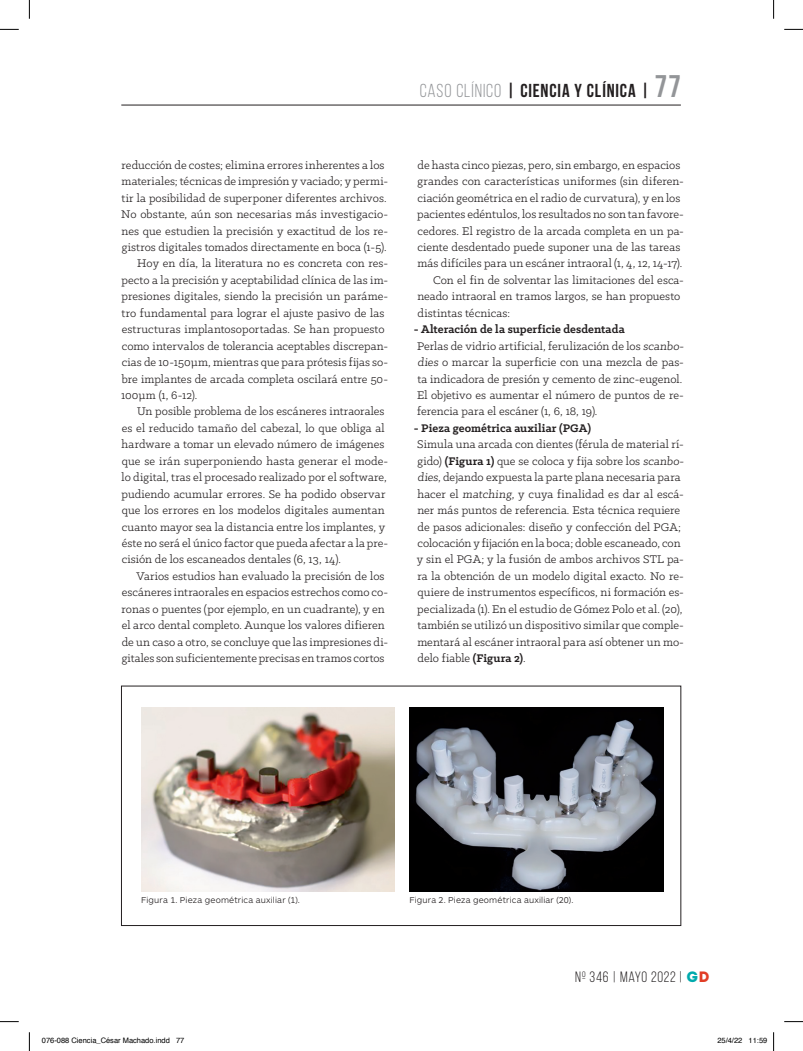
<style>
.page{position:relative;width:803px;height:1051px;background:#fff}
.page>*{position:absolute;margin:0;border:0;box-sizing:border-box;transform-origin:0 0}
.t1{font:700 18.75px "Bebas Neue";letter-spacing:.045em;color:#231f20}
.t2{font:15px "Bebas Neue";letter-spacing:.05em;color:#231f20}
.Texto_general{font:12.5px/16.5px "Klinic Slab";letter-spacing:.005em;color:#231f20}
.Texto_general_sin_sa{font:12.5px/16.5px "Klinic Slab";letter-spacing:.005em;color:#231f20}
.Texto_general_sin_sa-2{font:700 12.5px "Klinic Slab";letter-spacing:.005em;color:#231f20}
.PIE{font:300 8.75px "ARS Maquette Pro";letter-spacing:.02em;color:#231f20}
.t3{font:7.5px "Helvetica";color:#000}
.s1{font-weight:400;color:#939598}
.s2{font-size:31.25px;color:#939598}
.s3{font-weight:700}
.s4{font-family:"Intro";color:#00aaad}
.s5{font-family:"Intro";color:#e13d26}
</style>
<div class="page">
<div style="left:121px;top:686px;width:560px;height:240px;border:1px solid #231f20"></div>
<img style="left:141px;top:707px;width:254px;height:184px">
<img style="left:409px;top:707px;width:254px;height:184px">
<hr style="left:121px;top:105px;width:560px;height:1px;background:#231f20">
<svg style="left:0;top:29px;width:19px;height:1px"></svg>
<svg style="left:784px;top:29px;width:19px;height:1px"></svg>
<svg style="left:0;top:1021px;width:19px;height:1px"></svg>
<svg style="left:784px;top:1021px;width:19px;height:1px"></svg>
<svg style="left:29px;top:0;width:1px;height:19px"></svg>
<svg style="left:29px;top:1032px;width:1px;height:19px"></svg>
<svg style="left:773px;top:0;width:1px;height:19px"></svg>
<svg style="left:773px;top:1032px;width:1px;height:19px"></svg>
<p class="Texto_general_sin_sa" style="left:121px;top:156px;width:268px">reducción de costes; elimina errores inherentes a los materiales; técnicas de impresión y vaciado; y permi&shy;tir la posibilidad de superponer diferentes archivos.<br>No obstante, aún son necesarias más investigacio&shy;nes que estudien la precisión y exactitud de los re&shy;gistros digitales tomados directamente en boca (1-5).</p>
<p class="Texto_general" style="left:121px;top:255px;width:269px;text-indent:16px">Hoy en día, la literatura no es concreta con res&shy;pecto a la precisión y aceptabilidad clínica de las im&shy;presiones digitales, siendo la precisión un paráme&shy;tro fundamental para lograr el ajuste pasivo de las estructuras implantosoportadas. Se han propuesto como intervalos de tolerancia aceptables discrepan&shy;cias de 10-150µm, mientras que para prótesis fijas so&shy;bre implantes de arcada completa oscilará entre 50- 100µm (1, 6-12).</p>
<p class="Texto_general" style="left:121px;top:403px;width:268px;text-indent:16px">Un posible problema de los escáneres intraorales es el reducido tamaño del cabezal, lo que obliga al hardware a tomar un elevado número de imágenes que se irán superponiendo hasta generar el mode&shy;lo digital, tras el procesado realizado por el software, pudiendo acumular errores. Se ha podido observar que los errores en los modelos digitales aumentan cuanto mayor sea la distancia entre los implantes, y éste no será el único factor que pueda afectar a la pre&shy;cisión de los escaneados dentales (6, 13, 14).</p>
<p class="Texto_general" style="left:122px;top:567px;width:268px;text-indent:15px">Varios estudios han evaluado la precisión de los escáneres intraorales en espacios estrechos como co&shy;ronas o puentes (por ejemplo, en un cuadrante), y en el arco dental completo. Aunque los valores difieren de un caso a otro, se concluye que las impresiones di&shy;gitales son suficientemente precisas en tramos cortos</p>
<h1 class="t1" style="left:420px;top:80px;width:262px"><span class="s1">CASO CLÍNICO</span> | CIENCIA Y CLÍNICA | <span class="s2">77</span></h1>
<p class="Texto_general" style="left:417px;top:156px;width:268px">de hasta cinco piezas, pero, sin embargo, en espacios grandes con características uniformes (sin diferen&shy;ciación geométrica en el radio de curvatura), y en los pacientes edéntulos, los resultados no son tan favore&shy;cedores. El registro de la arcada completa en un pa&shy;ciente desdentado puede suponer una de las tareas más difíciles para un escáner intraoral (1, 4, 12, 14-17).</p>
<p class="Texto_general" style="left:417px;top:271px;width:268px;text-indent:16px">Con el fin de solventar las limitaciones del esca&shy;neado intraoral en tramos largos, se han propuesto distintas técnicas:</p>
<p class="Texto_general_sin_sa-2" style="left:414px;top:321px;width:212px">- Alteración de la superficie desdentada</p>
<p class="Texto_general_sin_sa" style="left:417px;top:337px;width:270px">Perlas de vidrio artificial, ferulización de los scanbo&shy;dies o marcar la superficie con una mezcla de pas&shy;ta indicadora de presión y cemento de zinc-eugenol.<br>El objetivo es aumentar el número de puntos de re&shy;ferencia para el escáner (1, 6, 18, 19).</p>
<p class="Texto_general_sin_sa-2" style="left:414px;top:420px;width:179px">- Pieza geométrica auxiliar (PGA)</p>
<p class="Texto_general_sin_sa" style="left:417px;top:436px;width:270px">Simula una arcada con dientes (férula de material rí&shy;gido) <span class="s3">(Figura 1)</span> que se coloca y fija sobre los scanbo&shy;dies, dejando expuesta la parte plana necesaria para hacer el matching, y cuya finalidad es dar al escá&shy;ner más puntos de referencia. Esta técnica requiere de pasos adicionales: diseño y confección del PGA; colocación y fijación en la boca; doble escaneado, con y sin el PGA; y la fusión de ambos archivos STL pa&shy;ra la obtención de un modelo digital exacto. No re&shy;quiere de instrumentos específicos, ni formación es&shy;pecializada (1). En el estudio de Gómez Polo et al. (20), también se utilizó un dispositivo similar que comple&shy;mentará al escáner intraoral para así obtener un mo&shy;delo fiable <span class="s3">(Figura 2)</span>.</p>
<p class="PIE" style="left:141px;top:895px;width:160px">Figura 1. Pieza geométrica auxiliar (1).</p>
<p class="PIE" style="left:409px;top:895px;width:166px">Figura 2. Pieza geométrica auxiliar (20).</p>
<p class="t2" style="left:575px;top:968px;width:136px">Nº 346 | MAYO 2022 | <span class="s4">g</span><span class="s5">d</span></p>
<p class="t3" style="left:42px;top:1035px;width:144px">076-088 Ciencia_César Machado.indd 77</p>
<p class="t3" style="left:717px;top:1035px;width:52px">25/4/22 11:59</p>
</div>
